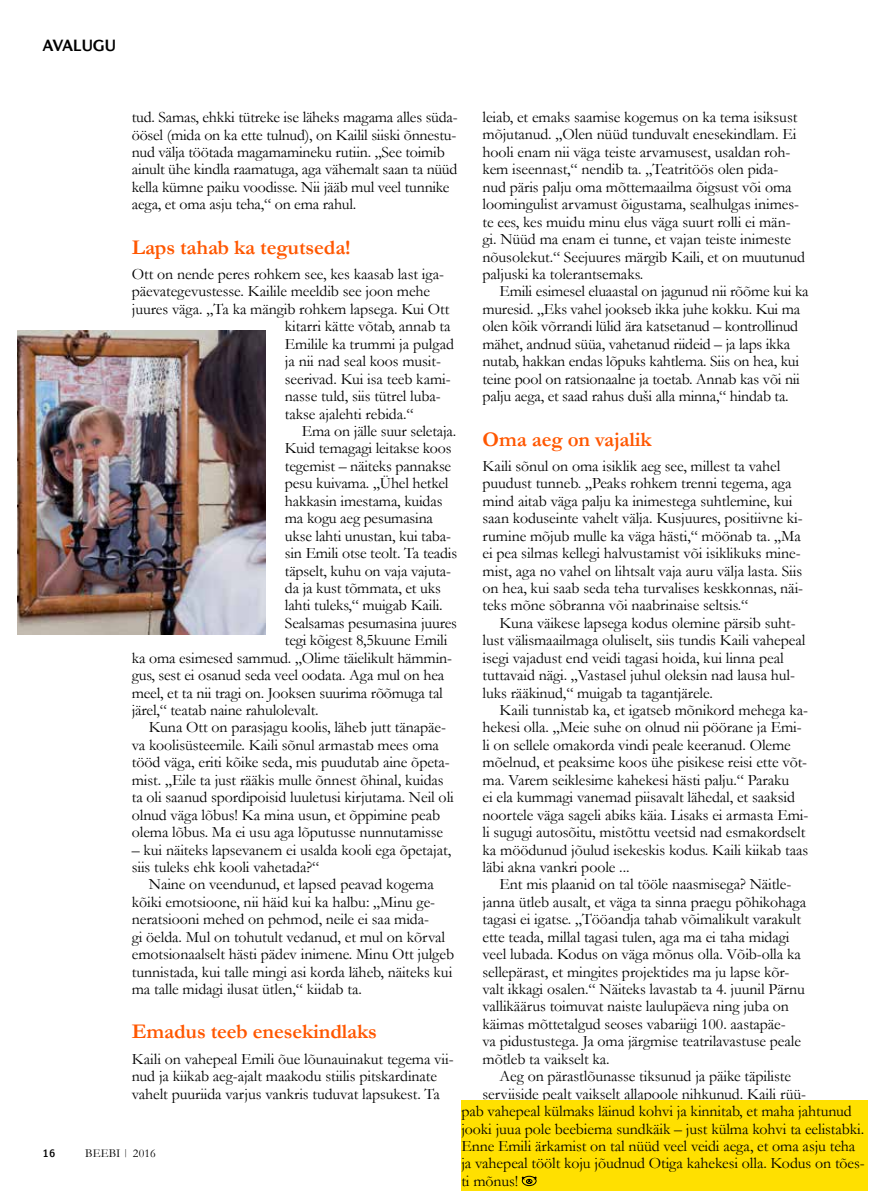
<style>
.page{position:relative;width:893px;height:1191px;background:#fff}
.page>*{position:absolute;margin:0;border:0;box-sizing:border-box;transform-origin:0 0}
.t1{font:700 21px "Garamond";letter-spacing:-.005em;color:#ff5700}
.t2{font:700 16.5px "Diverda Sans Com";color:#000}
.t3{font:15.9px/17.4px "Garamond";letter-spacing:-.005em;color:#000}
.t4{font:12px "Garamond";letter-spacing:.01em;color:#000}
.t5{font:500 12px "Diverda Sans Com";color:#000}
.s1{font-size:9px}
</style>
<div class="page">
<div style="left:461px;top:1100px;width:406px;height:91px;background:#ffe000"></div>
<svg style="left:521px;top:1175px;width:16px;height:11px"></svg>
<img style="left:17px;top:331px;width:249px;height:304px">
<p class="t2" style="left:43px;top:36px;width:75px">AVALUGU</p>
<p class="t3" style="left:483px;top:108px;width:324px">leiab, et emaks saamise kogemus on ka tema isiksust mõjutanud. „Olen nüüd tunduvalt enesekindlam. Ei hooli enam nii väga teiste arvamusest, usaldan roh&shy;kem iseennast,“ nendib ta. „Teatritöös olen pida&shy;nud päris palju oma mõttemaailma õigsust või oma loomingulist arvamust õigustama, sealhulgas inimes&shy;te ees, kes muidu minu elus väga suurt rolli ei män&shy;gi. Nüüd ma enam ei tunne, et vajan teiste inimeste nõusolekut.“ Seejuures märgib Kaili, et on muutunud paljuski ka tolerantsemaks.</p>
<p class="t3" style="left:483px;top:282px;width:328px;text-indent:17px">Emili esimesel eluaastal on jagunud nii rõõme kui ka muresid. „Eks vahel jookseb ikka juhe kokku. Kui ma olen kõik võrrandi lülid ära katsetanud – kontrollinud mähet, andnud süüa, vahetanud riideid – ja laps ikka nutab, hakkan endas lõpuks kahtlema. Siis on hea, kui teine pool on ratsionaalne ja toetab. Annab kas või nii palju aega, et saad rahus duši alla minna,“ hindab ta.</p>
<h1 class="t1" style="left:483px;top:424px;width:170px">Oma aeg on vajalik</h1>
<p class="t3" style="left:483px;top:457px;width:322px">Kaili sõnul on oma isiklik aeg see, millest ta vahel puudust tunneb. „Peaks rohkem trenni tegema, aga mind aitab väga palju ka inimestega suhtlemine, kui saan koduseinte vahelt välja. Kusjuures, positiivne ki&shy;rumine mõjub mulle ka väga hästi,“ möönab ta. „Ma ei pea silmas kellegi halvustamist või isiklikuks mine&shy;mist, aga no vahel on lihtsalt vaja auru välja lasta. Siis on hea, kui saab seda teha turvalises keskkonnas, näi&shy;teks mõne sõbranna või naabrinaise seltsis.“</p>
<p class="t3" style="left:483px;top:613px;width:324px;text-indent:17px">Kuna väikese lapsega kodus olemine pärsib suht&shy;lust välismaailmaga oluliselt, siis tundis Kaili vahepeal isegi vajadust end veidi tagasi hoida, kui linna peal tuttavaid nägi. „Vastasel juhul oleksin nad lausa hul&shy;luks rääkinud,“ muigab ta tagantjärele.</p>
<p class="t3" style="left:483px;top:701px;width:327px;text-indent:17px">Kaili tunnistab ka, et igatseb mõnikord mehega ka&shy;hekesi olla. „Meie suhe on olnud nii pöörane ja Emi&shy;li on sellele omakorda vindi peale keeranud. Oleme mõelnud, et peaksime koos ühe pisikese reisi ette võt&shy;ma. Varem seiklesime kahekesi hästi palju.“ Paraku<br>ei ela kummagi vanemad piisavalt lähedal, et saaksid noortele väga sageli abiks käia. Lisaks ei armasta Emi&shy;li sugugi autosõitu, mistõttu veetsid nad esmakordselt ka möödunud jõulud isekeskis kodus. Kaili kiikab taas läbi akna vankri poole ...</p>
<p class="t3" style="left:483px;top:875px;width:325px;text-indent:17px">Ent mis plaanid on tal tööle naasmisega? Näitle&shy;janna ütleb ausalt, et väga ta sinna praegu põhikohaga tagasi ei igatse. „Tööandja tahab võimalikult varakult ette teada, millal tagasi tulen, aga ma ei taha midagi veel lubada. Kodus on väga mõnus olla. Võib-olla ka sellepärast, et mingites projektides ma ju lapse kõr&shy;valt ikkagi osalen.“ Näiteks lavastab ta 4. juunil Pärnu vallikäärus toimuvat naiste laulupäeva ning juba on käimas mõttetalgud seoses vabariigi 100. aastapäe-<br>va pidustustega. Ja oma järgmise teatrilavastuse peale mõtleb ta vaikselt ka.</p>
<p class="t3" style="left:500px;top:1067px;width:293px">Aeg on pärastlõunasse tiksunud ja päike täpiliste</p>
<p class="t3" style="left:483px;top:1084px;width:325px">serviiside pealt vaikselt allapoole nihkunud. Kaili rüü-</p>
<p class="t3" style="left:461px;top:1102px;width:392px">pab vahepeal külmaks läinud kohvi ja kinnitab, et maha jahtunud</p>
<p class="t3" style="left:461px;top:1119px;width:404px">jooki juua pole beebiema sundkäik – just külma kohvi ta eelistabki.</p>
<p class="t3" style="left:461px;top:1136px;width:395px">Enne Emili ärkamist on tal nüüd veel veidi aega, et oma asju teha</p>
<p class="t3" style="left:461px;top:1154px;width:405px">ja vahepeal töölt koju jõudnud Otiga kahekesi olla. Kodus on tões-</p>
<p class="t3" style="left:461px;top:1171px;width:58px">ti mõnus!</p>
<p class="t3" style="left:132px;top:108px;width:327px">tud. Samas, ehkki tütreke ise läheks magama alles süda&shy;öösel (mida on ka ette tulnud), on Kailil siiski õnnestu&shy;nud välja töötada magamamineku rutiin. „See toimib ainult ühe kindla raamatuga, aga vähemalt saan ta nüüd kella kümne paiku voodisse. Nii jääb mul veel tunnike aega, et oma asju teha,“ on ema rahul.</p>
<h1 class="t1" style="left:132px;top:233px;width:220px">Laps tahab ka tegutseda!</h1>
<p class="t3" style="left:132px;top:265px;width:314px">Ott on nende peres rohkem see, kes kaasab last iga-</p>
<p class="t3" style="left:132px;top:282px;width:300px">päevategevustesse. Kailile meeldib see joon mehe</p>
<p class="t3" style="left:132px;top:300px;width:319px">juures väga. „Ta ka mängib rohkem lapsega. Kui Ott</p>
<p class="t3" style="left:285px;top:317px;width:167px">kitarri kätte võtab, annab ta</p>
<p class="t3" style="left:285px;top:335px;width:171px">Emilile ka trummi ja pulgad</p>
<p class="t3" style="left:285px;top:352px;width:158px">ja nii nad seal koos musit-</p>
<p class="t3" style="left:285px;top:369px;width:167px">seerivad. Kui isa teeb kami-</p>
<p class="t3" style="left:285px;top:387px;width:157px">nasse tuld, siis tütrel luba-</p>
<p class="t3" style="left:285px;top:404px;width:130px">takse ajalehti rebida.“</p>
<p class="t3" style="left:302px;top:422px;width:156px">Ema on jälle suur seletaja.</p>
<p class="t3" style="left:285px;top:439px;width:168px">Kuid temagagi leitakse koos</p>
<p class="t3" style="left:285px;top:457px;width:168px">tegemist – näiteks pannakse</p>
<p class="t3" style="left:285px;top:474px;width:165px">pesu kuivama. „Ühel hetkel</p>
<p class="t3" style="left:285px;top:491px;width:159px">hakkasin imestama, kuidas</p>
<p class="t3" style="left:285px;top:509px;width:150px">ma kogu aeg pesumasina</p>
<p class="t3" style="left:285px;top:526px;width:168px">ukse lahti unustan, kui taba-</p>
<p class="t3" style="left:285px;top:544px;width:174px">sin Emili otse teolt. Ta teadis</p>
<p class="t3" style="left:285px;top:561px;width:168px">täpselt, kuhu on vaja vajuta-</p>
<p class="t3" style="left:285px;top:579px;width:157px">da ja kust tõmmata, et uks</p>
<p class="t3" style="left:285px;top:596px;width:159px">lahti tuleks,“ muigab Kaili.</p>
<p class="t3" style="left:285px;top:613px;width:174px">Sealsamas pesumasina juures</p>
<p class="t3" style="left:285px;top:631px;width:164px">tegi kõigest 8,5kuune Emili</p>
<p class="t3" style="left:132px;top:648px;width:322px">ka oma esimesed sammud. „Olime täielikult hämmin-</p>
<p class="t3" style="left:132px;top:666px;width:314px">gus, sest ei osanud seda veel oodata. Aga mul on hea</p>
<p class="t3" style="left:132px;top:683px;width:313px">meel, et ta nii tragi on. Jooksen suurima rõõmuga tal</p>
<p class="t3" style="left:132px;top:701px;width:188px">järel,“ teatab naine rahulolevalt.</p>
<p class="t3" style="left:149px;top:718px;width:299px">Kuna Ott on parasjagu koolis, läheb jutt tänapäe-</p>
<p class="t3" style="left:132px;top:736px;width:309px">va koolisüsteemile. Kaili sõnul armastab mees oma</p>
<p class="t3" style="left:132px;top:753px;width:319px">tööd väga, eriti kõike seda, mis puudutab aine õpeta-</p>
<p class="t3" style="left:132px;top:770px;width:313px">mist. „Eile ta just rääkis mulle õnnest õhinal, kuidas</p>
<p class="t3" style="left:132px;top:788px;width:324px">ta oli saanud spordipoisid luuletusi kirjutama. Neil oli</p>
<p class="t3" style="left:132px;top:805px;width:310px">olnud väga lõbus! Ka mina usun, et õppimine peab</p>
<p class="t3" style="left:132px;top:823px;width:313px">olema lõbus. Ma ei usu aga lõputusse nunnutamisse</p>
<p class="t3" style="left:132px;top:840px;width:321px">– kui näiteks lapsevanem ei usalda kooli ega õpetajat, siis tuleks ehk kooli vahetada?“</p>
<p class="t3" style="left:132px;top:875px;width:324px;text-indent:17px">Naine on veendunud, et lapsed peavad kogema kõiki emotsioone, nii häid kui ka halbu: „Minu ge&shy;neratsiooni mehed on pehmod, neile ei saa mida-<br>gi öelda. Mul on tohutult vedanud, et mul on kõrval emotsionaalselt hästi pädev inimene. Minu Ott julgeb tunnistada, kui talle mingi asi korda läheb, näiteks kui ma talle midagi ilusat ütlen,“ kiidab ta.</p>
<h1 class="t1" style="left:132px;top:1017px;width:247px">Emadus teeb enesekindlaks</h1>
<p class="t3" style="left:132px;top:1049px;width:323px">Kaili on vahepeal Emili õue lõunauinakut tegema vii&shy;nud ja kiikab aeg-ajalt maakodu stiilis pitskardinate vahelt puuriida varjus vankris tuduvat lapsukest. Ta</p>
<p class="t5" style="left:43px;top:1145px;width:14px">16</p>
<p class="t4" style="left:85px;top:1144px;width:72px">BEEBI <span class="s1">|</span> 2016</p>
</div>
